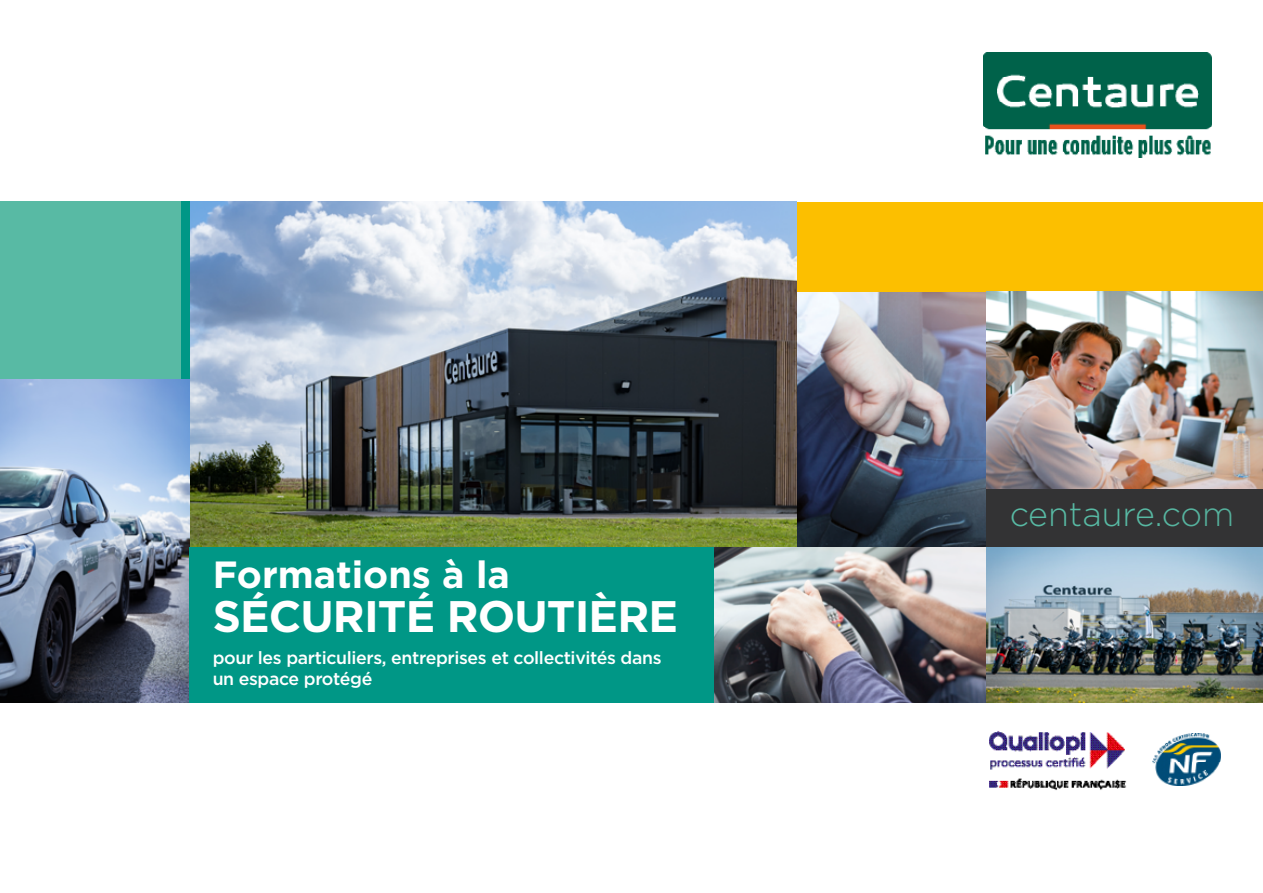
<style>
.page{position:relative;width:1263px;height:893px;background:#fff}
.page>*{position:absolute;margin:0;border:0;box-sizing:border-box;transform-origin:0 0}
.t1{font:700 44.1px "Gotham";letter-spacing:-.02em;color:#fff}
.t2{font:700 37.8px "Gotham";color:#fff}
.t3{font:300 33.9px "Gotham";color:#58baa4}
.t4{font:500 17.7px/21.1px "Gotham";letter-spacing:-.02em;color:#fff}
</style>
<div class="page">
<img style="left:796px;top:291px;width:191px;height:256px">
<div style="left:796px;top:202px;width:467px;height:89px;background:#fcbf00"></div>
<div style="left:987px;top:375px;width:276px;height:196px;background:#333334"></div>
<img style="left:987px;top:291px;width:276px;height:197px">
<img style="left:190px;top:202px;width:606px;height:345px">
<div style="left:0;top:202px;width:185px;height:292px;background:#58baa4"></div>
<div style="left:181px;top:202px;width:9px;height:364px;background:#009786"></div>
<img style="left:0;top:379px;width:190px;height:324px">
<div style="left:190px;top:547px;width:525px;height:156px;background:#009786"></div>
<img style="left:983px;top:53px;width:228px;height:105px">
<img style="left:715px;top:547px;width:272px;height:156px">
<img style="left:989px;top:731px;width:138px;height:59px">
<img style="left:1152px;top:733px;width:69px;height:52px">
<img style="left:987px;top:547px;width:276px;height:156px">
<h2 class="t2" style="left:213px;top:550px;width:299px">Formations à la</h2>
<h1 class="t1" style="left:213px;top:587px;width:467px">SÉCURITÉ ROUTIÈRE</h1>
<p class="t4" style="left:213px;top:647px;width:450px">pour les particuliers, entreprises et collectivités dans un espace protégé</p>
<h3 class="t3" style="left:1009px;top:492px;width:226px">centaure.com</h3>
</div>
